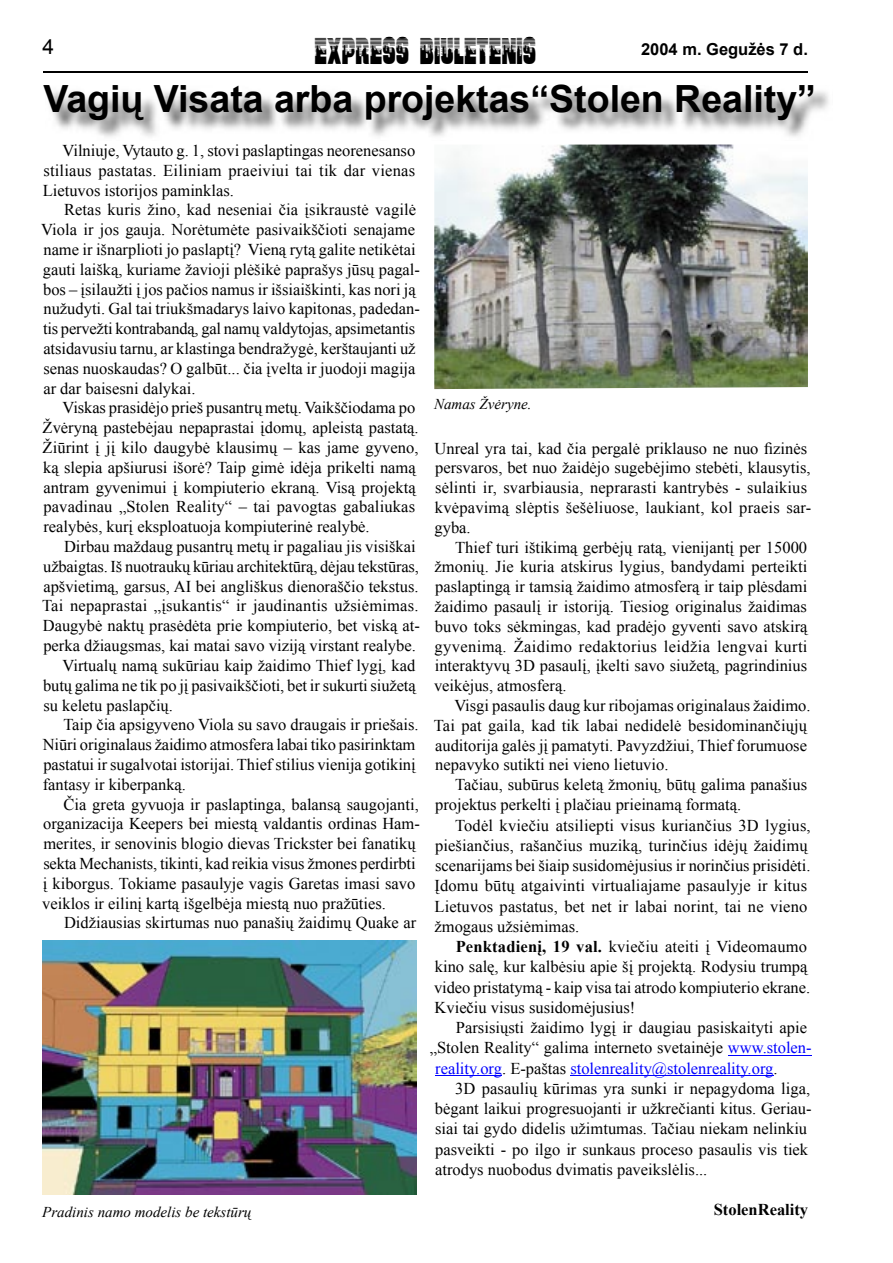
<style>
.page{position:relative;width:893px;height:1263px;background:#fff}
.page>*{position:absolute;margin:0;border:0;box-sizing:border-box;transform-origin:0 0}
.t1{font:700 37.5px "Arial";color:#000}
.t2{font:30px "Arizona Dream";color:#000}
.t3{font:21px "Arial";color:#000}
.t4{font:16.5px/19.8px "Times New Roman";color:#000}
.t5{font:16.5px "Times New Roman";color:#00f}
.t6{font:700 16.5px "Arial";color:#000}
.t7{font:700 16.5px "Times New Roman";color:#000}
.t8{font:italic 15px "Times New Roman";color:#000}
.s1{font-weight:700}
.s2{color:#00f}
.s3{color:#000}
</style>
<div class="page">
<hr style="left:44px;top:71px;width:764px;height:2px;background:#000">
<hr style="left:728px;top:1055px;width:84px;height:1px;background:#00f">
<hr style="left:435px;top:1075px;width:67px;height:1px;background:#00f">
<hr style="left:570px;top:1075px;width:203px;height:1px;background:#00f">
<img style="left:49px;top:89px;width:780px;height:48px">
<img style="left:434px;top:145px;width:374px;height:244px">
<img style="left:43px;top:940px;width:373px;height:255px">
<h2 class="t2" style="left:314px;top:30px;width:223px">EXPRESS BIULETENIS</h2>
<p class="t3" style="left:43px;top:32px;width:13px">4</p>
<p class="t6" style="left:641px;top:38px;width:168px">2004 m. Gegužės 7 d.</p>
<h1 class="t1" style="left:43px;top:74px;width:774px">Vagių Visata arba projektas“Stolen Reality”</h1>
<p class="t4" style="left:43px;top:140px;width:374px;text-align:justify;text-indent:20px">Vilniuje, Vytauto g. 1, stovi paslaptingas neorenesanso stiliaus pastatas. Eiliniam praeiviui tai tik dar vienas Lietuvos istorijos paminklas.</p>
<p class="t4" style="left:41px;top:200px;width:380px;text-indent:23px">Retas kuris žino, kad neseniai čia įsikraustė vagilė Viola ir jos gauja. Norėtumėte pasivaikščioti senajame name ir išnarplioti jo paslaptį? Vieną rytą galite netikėtai gauti laišką, kuriame žavioji plėšikė paprašys jūsų pagal&shy;bos – įsilaužti į jos pačios namus ir išsiaiškinti, kas nori ją nužudyti. Gal tai triukšmadarys laivo kapitonas, padedan&shy;tis pervežti kontrabandą, gal namų valdytojas, apsimetantis atsidavusiu tarnu, ar klastinga bendražygė, kerštaujanti už senas nuoskaudas? O galbūt... čia įvelta ir juodoji magija ar dar baisesni dalykai.</p>
<p class="t4" style="left:43px;top:398px;width:378px;text-indent:20px">Viskas prasidėjo prieš pusantrų metų. Vaikščiodama po Žvėryną pastebėjau nepaprastai įdomų, apleistą pastatą.<br>Žiūrint į jį kilo daugybė klausimų – kas jame gyveno, ką slepia apšiurusi išorė? Taip gimė idėja prikelti namą antram gyvenimui į kompiuterio ekraną. Visą projektą pavadinau „Stolen Reality“ – tai pavogtas gabaliukas realybės, kurį eksploatuoja kompiuterinė realybė.</p>
<p class="t4" style="left:64px;top:536px;width:353px">Dirbau maždaug pusantrų metų ir pagaliau jis visiškai</p>
<p class="t4" style="left:43px;top:556px;width:377px">užbaigtas. Iš nuotraukų kūriau architektūrą, dėjau tekstūras,</p>
<p class="t4" style="left:43px;top:576px;width:377px">apšvietimą, garsus, AI bei angliškus dienoraščio tekstus.</p>
<p class="t4" style="left:42px;top:596px;width:378px">Tai nepaprastai „įsukantis“ ir jaudinantis užsiėmimas.</p>
<p class="t4" style="left:43px;top:616px;width:379px">Daugybė naktų prasėdėta prie kompiuterio, bet viską at-</p>
<p class="t4" style="left:43px;top:635px;width:374px">perka džiaugsmas, kai matai savo viziją virstant realybe.</p>
<p class="t4" style="left:63px;top:655px;width:354px">Virtualų namą sukūriau kaip žaidimo Thief lygį, kad</p>
<p class="t4" style="left:43px;top:675px;width:374px">butų galima ne tik po jį pasivaikščioti, bet ir sukurti siužetą</p>
<p class="t4" style="left:43px;top:695px;width:131px">su keletu paslapčių.</p>
<p class="t4" style="left:63px;top:715px;width:357px">Taip čia apsigyveno Viola su savo draugais ir priešais.</p>
<p class="t4" style="left:43px;top:734px;width:374px">Niūri originalaus žaidimo atmosfera labai tiko pasirinktam</p>
<p class="t4" style="left:43px;top:754px;width:374px">pastatui ir sugalvotai istorijai. Thief stilius vienija gotikinį</p>
<p class="t4" style="left:43px;top:774px;width:145px">fantasy ir kiberpanką.</p>
<p class="t4" style="left:63px;top:794px;width:357px">Čia greta gyvuoja ir paslaptinga, balansą saugojanti,</p>
<p class="t4" style="left:43px;top:814px;width:378px">organizacija Keepers bei miestą valdantis ordinas Ham-</p>
<p class="t4" style="left:43px;top:833px;width:374px">merites, ir senovinis blogio dievas Trickster bei fanatikų</p>
<p class="t4" style="left:43px;top:853px;width:374px">sekta Mechanists, tikinti, kad reikia visus žmones perdirbti</p>
<p class="t4" style="left:43px;top:873px;width:374px">į kiborgus. Tokiame pasaulyje vagis Garetas imasi savo</p>
<p class="t4" style="left:42px;top:893px;width:345px">veiklos ir eilinį kartą išgelbėja miestą nuo pražūties.</p>
<p class="t4" style="left:64px;top:913px;width:354px">Didžiausias skirtumas nuo panašių žaidimų Quake ar</p>
<p class="t8" style="left:42px;top:1201px;width:211px">Pradinis namo modelis be tekstūrų</p>
<p class="t8" style="left:434px;top:394px;width:99px">Namas Žvėryne.</p>
<p class="t4" style="left:434px;top:438px;width:378px">Unreal yra tai, kad čia pergalė priklauso ne nuo fizinės persvaros, bet nuo žaidėjo sugebėjimo stebėti, klausytis, sėlinti ir, svarbiausia, neprarasti kantrybės - sulaikius kvėpavimą slėptis šešėliuose, laukiant, kol praeis sar&shy;gyba.</p>
<p class="t4" style="left:434px;top:537px;width:375px;text-align:justify;text-indent:21px">Thief turi ištikimą gerbėjų ratą, vienijantį per 15000 žmonių. Jie kuria atskirus lygius, bandydami perteikti paslaptingą ir tamsią žaidimo atmosferą ir taip plėsdami žaidimo pasaulį ir istoriją. Tiesiog originalus žaidimas buvo toks sėkmingas, kad pradėjo gyventi savo atskirą gyvenimą. Žaidimo redaktorius leidžia lengvai kurti interaktyvų 3D pasaulį, įkelti savo siužetą, pagrindinius veikėjus, atmosferą.</p>
<p class="t4" style="left:434px;top:695px;width:378px;text-indent:20px">Visgi pasaulis daug kur ribojamas originalaus žaidimo.<br>Tai pat gaila, kad tik labai nedidelė besidominančiųjų auditorija galės jį pamatyti. Pavyzdžiui, Thief forumuose nepavyko sutikti nei vieno lietuvio.</p>
<p class="t4" style="left:435px;top:774px;width:374px;line-height:20.2px;text-indent:20px">Tačiau, subūrus keletą žmonių, būtų galima panašius projektus perkelti į plačiau prieinamą formatą.</p>
<p class="t4" style="left:434px;top:815px;width:378px;line-height:20.2px;text-indent:21px">Todėl kviečiu atsiliepti visus kuriančius 3D lygius, piešiančius, rašančius muziką, turinčius idėjų žaidimų scenarijams bei šiaip susidomėjusius ir norinčius prisidėti.<br>Įdomu būtų atgaivinti virtualiajame pasaulyje ir kitus Lietuvos pastatus, bet net ir labai norint, tai ne vieno žmogaus užsiėmimas.</p>
<p class="t4" style="left:434px;top:936px;width:378px;line-height:20.2px;text-indent:22px"><span class="s1">Penktadienį, 19 val.</span> kviečiu ateiti į Videomaumo kino salę, kur kalbėsiu apie šį projektą. Rodysiu trumpą video pristatymą - kaip visa tai atrodo kompiuterio ekrane.<br>Kviečiu visus susidomėjusius!</p>
<p class="t4" style="left:456px;top:1017px;width:353px">Parsisiųsti žaidimo lygį ir daugiau pasiskaityti apie</p>
<p class="t4" style="left:430px;top:1038px;width:383px">„Stolen Reality“ galima interneto svetainėje <span class="s2">www.stolen-</span></p>
<p class="t5" style="left:435px;top:1057px;width:344px">reality.org<span class="s3">. E-paštas</span> stolenreality@stolenreality.org<span class="s3">.</span></p>
<p class="t4" style="left:455px;top:1078px;width:357px">3D pasaulių kūrimas yra sunki ir nepagydoma liga,</p>
<p class="t4" style="left:435px;top:1098px;width:378px">bėgant laikui progresuojanti ir užkrečianti kitus. Geriau-</p>
<p class="t4" style="left:435px;top:1119px;width:374px">siai tai gydo didelis užimtumas. Tačiau niekam nelinkiu</p>
<p class="t4" style="left:435px;top:1139px;width:375px">pasveikti - po ilgo ir sunkaus proceso pasaulis vis tiek</p>
<p class="t4" style="left:435px;top:1159px;width:274px">atrodys nuobodus dvimatis paveikslėlis...</p>
<p class="t7" style="left:714px;top:1197px;width:96px">StolenReality</p>
</div>
